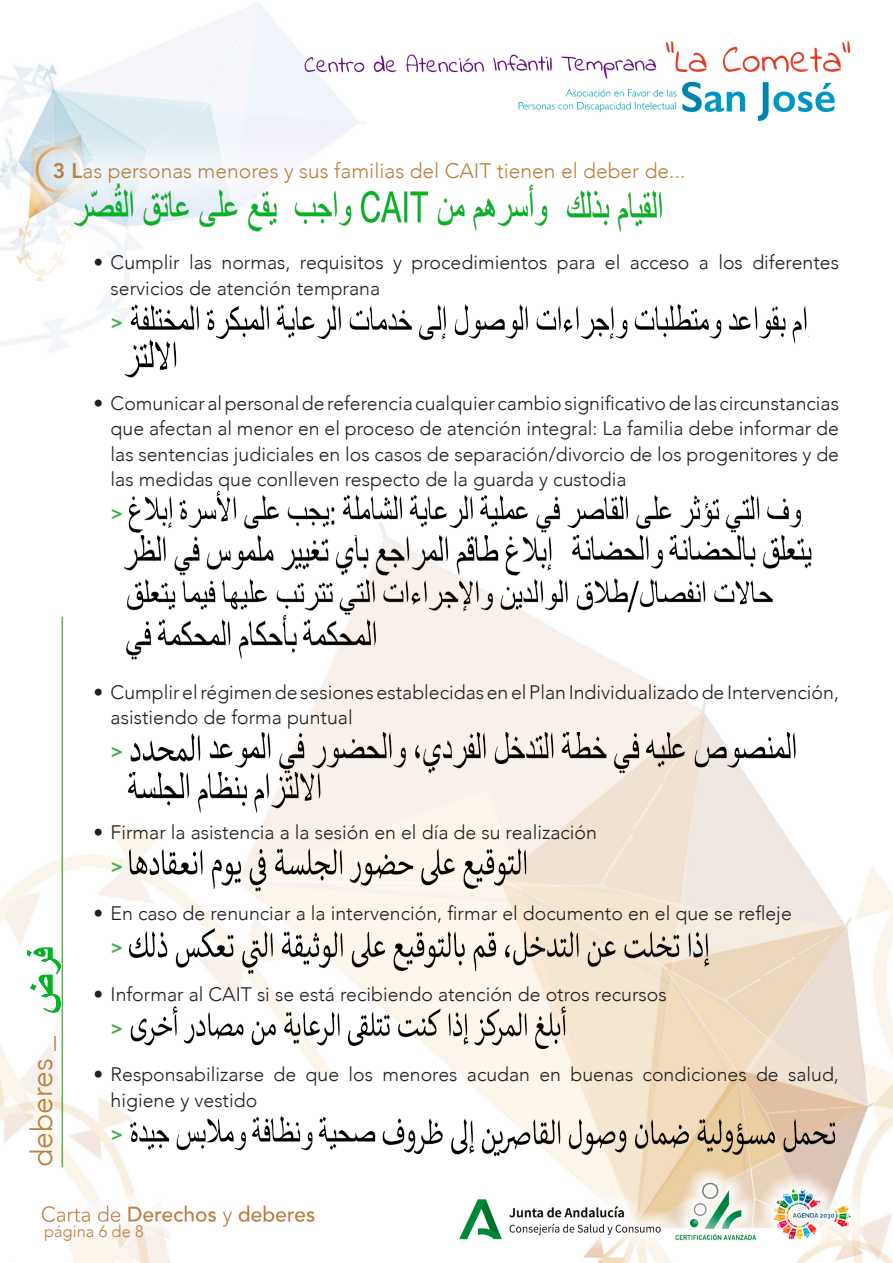
<style>
.page{position:relative;width:893px;height:1263px;background:#fff}
.page>*{position:absolute;margin:0;border:0;box-sizing:border-box;transform-origin:0 0}
.t1{font:300 30px "Avenir";color:#b9813e}
.t2{font:300 21px "Avenir";color:#b9813e}
.t3{font:300 19.5px/25.5px "Avenir";color:#231f20}
.t4{font:800 19.5px "Avenir";color:#40ae49}
.t5{font:300 16.5px "Avenir";color:#b9813e}
.s1{font-weight:800}
</style>
<div class="page">
<img style="left:0;top:4px;width:893px;height:1259px">
<img style="left:12px;top:225px;width:96px;height:60px">
<div style="left:11px;top:119px;width:716px;height:106px;background:#fff;opacity:.75"></div>
<hr style="left:62px;top:617px;width:1px;height:550px;background:#5ab446">
<img style="left:27px;top:936px;width:34px;height:82px">
<img style="left:72px;top:183px;width:480px;height:49px">
<img style="left:566px;top:183px;width:101px;height:49px">
<img style="left:121px;top:302px;width:687px;height:49px">
<img style="left:124px;top:338px;width:56px;height:49px">
<img style="left:125px;top:492px;width:678px;height:49px">
<img style="left:124px;top:535px;width:439px;height:38px">
<img style="left:566px;top:535px;width:248px;height:49px">
<img style="left:124px;top:573px;width:654px;height:49px">
<img style="left:124px;top:615px;width:310px;height:49px">
<img style="left:124px;top:732px;width:677px;height:47px">
<img style="left:121px;top:773px;width:202px;height:46px">
<img style="left:119px;top:836px;width:409px;height:57px">
<img style="left:122px;top:919px;width:594px;height:57px">
<img style="left:124px;top:1003px;width:448px;height:56px">
<img style="left:122px;top:1107px;width:717px;height:57px">
<p class="t2" style="left:53px;top:158px;width:634px"><span class="s1">3 L</span>as personas menores y sus familias del CAIT tienen el deber de...</p>
<p class="t3" style="left:111px;top:250px;width:730px;text-indent:-17px">• Cumplir las normas, requisitos y procedimientos para el acceso a los diferentes servicios de atención temprana</p>
<p class="t4" style="left:111px;top:307px;width:14px">&gt;</p>
<p class="t3" style="left:111px;top:390px;width:730px;text-align:justify;text-indent:-17px">• Comunicar al personal de referencia cualquier cambio significativo de las circunstancias que afectan al menor en el proceso de atención integral: La familia debe informar de las sentencias judiciales en los casos de separación/divorcio de los progenitores y de las medidas que conlleven respecto de la guarda y custodia</p>
<p class="t4" style="left:111px;top:498px;width:14px">&gt;</p>
<p class="t1" style="left:24px;top:1167px;width:133px;rotate:-90deg">deberes _</p>
<p class="t3" style="left:111px;top:679px;width:730px;text-indent:-17px">• Cumplir el régimen de sesiones establecidas en el Plan Individualizado de Intervención, asistiendo de forma puntual</p>
<p class="t4" style="left:111px;top:736px;width:14px">&gt;</p>
<p class="t3" style="left:94px;top:819px;width:505px">• Firmar la asistencia a la sesión en el día de su realización</p>
<p class="t4" style="left:111px;top:851px;width:14px">&gt;</p>
<p class="t3" style="left:94px;top:900px;width:700px">• En caso de renunciar a la intervención, firmar el documento en el que se refleje</p>
<p class="t4" style="left:111px;top:932px;width:14px">&gt;</p>
<p class="t3" style="left:94px;top:981px;width:575px">• Informar al CAIT si se está recibiendo atención de otros recursos</p>
<p class="t4" style="left:111px;top:1012px;width:14px">&gt;</p>
<p class="t3" style="left:111px;top:1062px;width:730px;text-indent:-17px">• Responsabilizarse de que los menores acudan en buenas condiciones de salud, higiene y vestido</p>
<p class="t4" style="left:111px;top:1119px;width:14px">&gt;</p>
<p class="t5" style="left:44px;top:1222px;width:101px">página 6 de 8</p>
</div>
